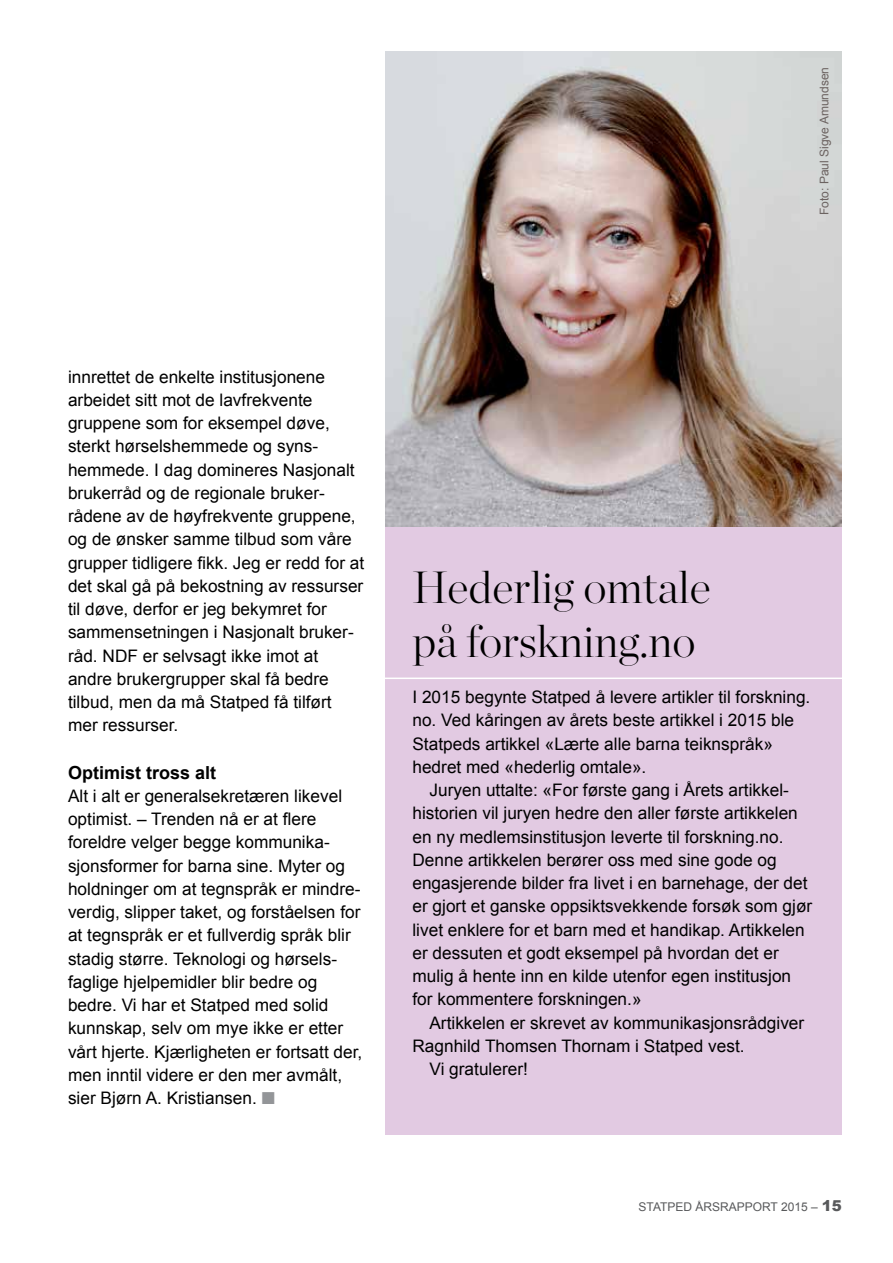
<style>
.page{position:relative;width:893px;height:1263px;background:#fff}
.page>*{position:absolute;margin:0;border:0;box-sizing:border-box;transform-origin:0 0}
.t1{font:200 45px/54px "Chronicle Display";color:#000}
.t2{font:700 18px "Arial";color:#000}
.t3{font:17.25px/23.2px "Arial";color:#000}
.t4{font:12px "Arial";color:#58595b}
.t5{font:12px "Arial";color:#6c6361}
.s1{color:#939598}
.s2{font-weight:900;font-size:15px}
</style>
<div class="page">
<div style="left:385px;top:51px;width:457px;height:1084px;background:#e2cae2"></div>
<img style="left:385px;top:51px;width:457px;height:475px">
<hr style="left:376px;top:677px;width:497px;height:2px;background:#fff">
<p class="t5" style="left:816px;top:215px;width:150px;rotate:-90deg">Foto: Paul Sigve Amundsen</p>
<p class="t3" style="left:68px;top:365px;width:298px">innrettet de enkelte institusjonene arbeidet sitt mot de lavfrekvente gruppene som for eksempel døve, sterkt hørselshemmede og syns&shy;hemmede. I dag domineres Nasjonalt brukerråd og de regionale bruker&shy;rådene av de høyfrekvente gruppene, og de ønsker samme tilbud som våre grupper tidligere fikk. Jeg er redd for at det skal gå på bekostning av ressurser til døve, derfor er jeg bekymret for sammensetningen i Nasjonalt bruker&shy;råd. NDF er selvsagt ikke imot at andre brukergrupper skal få bedre tilbud, men da må Statped få tilført mer ressurser.</p>
<p class="t2" style="left:68px;top:760px;width:150px">Optimist tross alt</p>
<p class="t3" style="left:68px;top:784px;width:296px">Alt i alt er generalsekretæren likevel optimist. – Trenden nå er at flere foreldre velger begge kommunika&shy;sjonsformer for barna sine. Myter og holdninger om at tegnspråk er mindre&shy;verdig, slipper taket, og forståelsen for at tegnspråk er et fullverdig språk blir stadig større. Teknologi og hørsels&shy;faglige hjelpemidler blir bedre og bedre. Vi har et Statped med solid kunnskap, selv om mye ikke er etter vårt hjerte. Kjærligheten er fortsatt der, men inntil videre er den mer avmålt, sier Bjørn A. Kristiansen. <span class="s1">■</span></p>
<h1 class="t1" style="left:412px;top:556px;width:300px">Hederlig omtale på forskning.no</h1>
<p class="t3" style="left:412px;top:686px;width:399px">I 2015 begynte Statped å levere artikler til forskning. no. Ved kåringen av årets beste artikkel i 2015 ble Statpeds artikkel «Lærte alle barna teiknspråk» hedret med «hederlig omtale».</p>
<p class="t3" style="left:412px;top:779px;width:401px;text-indent:17px">Juryen uttalte: «For første gang i Årets artikkel&shy;historien vil juryen hedre den aller første artikkelen en ny medlemsinstitusjon leverte til forskning.no.<br>Denne artikkelen berører oss med sine gode og engasjerende bilder fra livet i en barnehage, der det er gjort et ganske oppsiktsvekkende forsøk som gjør livet enklere for et barn med et handikap. Artikkelen er dessuten et godt eksempel på hvordan det er mulig å hente inn en kilde utenfor egen institusjon for kommentere forskningen.»</p>
<p class="t3" style="left:429px;top:1011px;width:376px">Artikkelen er skrevet av kommunikasjonsrådgiver</p>
<p class="t3" style="left:412px;top:1034px;width:334px">Ragnhild Thomsen Thornam i Statped vest.</p>
<p class="t3" style="left:429px;top:1058px;width:100px">Vi gratulerer!</p>
<p class="t4" style="left:639px;top:1199px;width:205px">STATPED ÅRSRAPPORT 2015 – <span class="s2">15</span></p>
</div>
